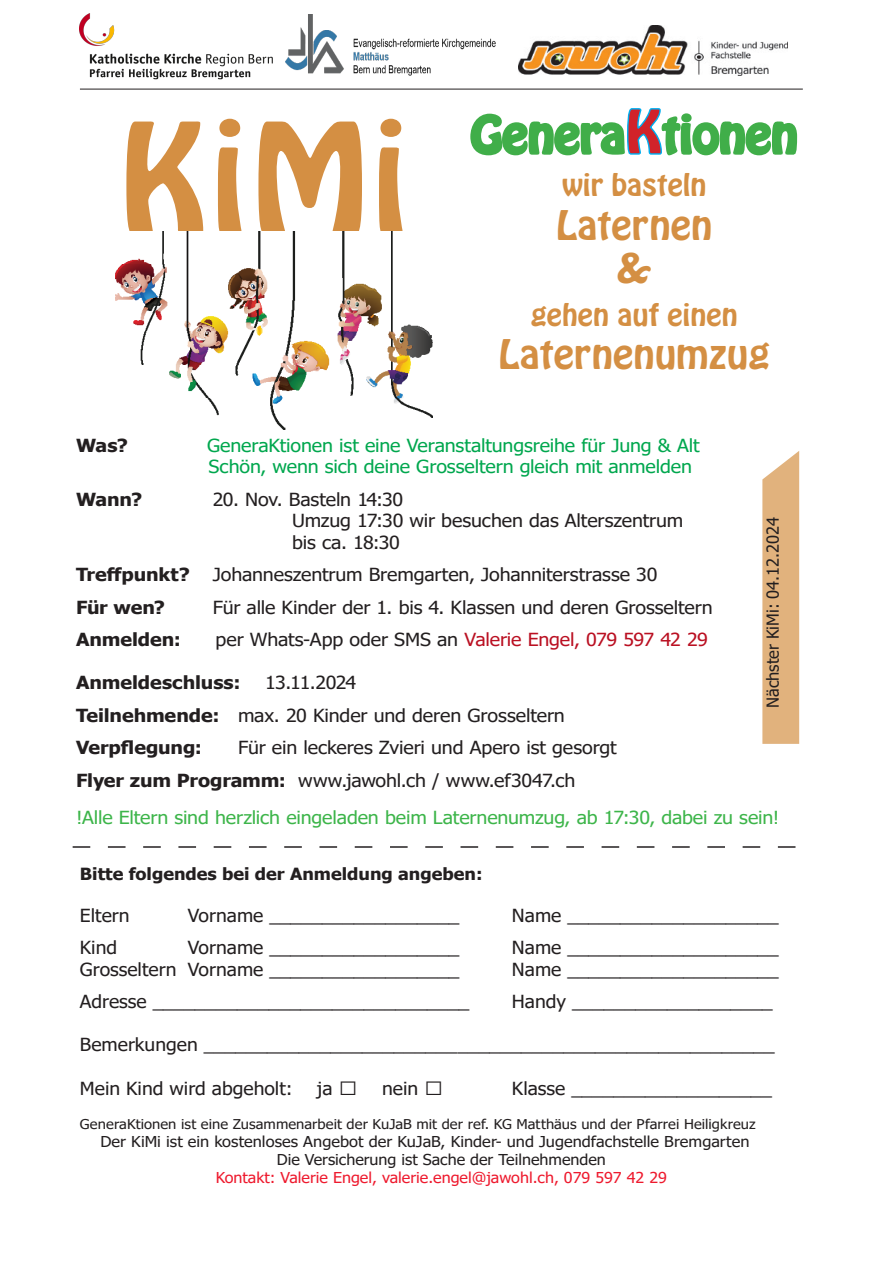
<style>
.page{position:relative;width:893px;height:1263px;background:#fff}
.page>*{position:absolute;margin:0;border:0;box-sizing:border-box;transform-origin:0 0}
.t1{font:135px "Hobo Std";color:#d48f43}
.t2{font:45px "Hobo Std";color:#40ae49;scale:1.07 1}
.t3{font:36px "Hobo Std";color:#d48f43;scale:1.07 1}
.t4{font:27px "Hobo Std";color:#d48f43;scale:1.07 1}
.t5{font:18px "Tahoma";color:#231f20;scale:1.07 1}
.t6{font:18px "Tahoma";color:#231f20;scale:1.09 1}
.t7{font:18px "Tahoma";letter-spacing:-.005em;color:#00a74e;scale:1.09 1}
.t8{font:18px "Tahoma";letter-spacing:-.01em;color:#3db54a;scale:1.09 1}
.t9{font:700 18px "Tahoma";letter-spacing:-.005em;color:#231f20;scale:1.09 1}
.t10{font:18px "Tahoma";letter-spacing:-.01em;color:#ba1022;scale:1.09 1}
.t11{font:700 16.8px "Tahoma";color:#231f20;scale:1.07 1}
.t12{font:16.5px "Tahoma";color:#231f20}
.t13{font:15px "Tahoma";color:#231f20;scale:1.09 1}
.t14{font:15px "Tahoma";color:#ee1a2e;scale:1.07 1}
.t15{font:15px "Tahoma";color:#231f20;scale:1.07 1}
.t16{font:13.5px "Tahoma";letter-spacing:.005em;color:#231f20;scale:1.09 1}
.s1{font-size:52.5px;color:#d1232a}
.s2{color:#231f20}
.s3{font-weight:700}
</style>
<div class="page">
<svg style="left:73px;top:846px;width:722px;height:2px"></svg>
<svg style="left:470px;top:108px;width:328px;height:48px"></svg>
<hr style="left:80px;top:89px;width:723px;height:1px;background:#231f20">
<img style="left:80px;top:13px;width:193px;height:66px">
<img style="left:286px;top:15px;width:209px;height:61px">
<svg style="left:762px;top:451px;width:37px;height:293px;background:#e2b684"></svg>
<img style="left:116px;top:232px;width:316px;height:197px">
<img style="left:518px;top:25px;width:270px;height:51px">
<p class="t1" style="left:120px;top:85px;width:291px">KiMi</p>
<p class="t2" style="left:471px;top:104px;width:307px">Genera<span class="s1">K</span>tionen</p>
<p class="t4" style="left:562px;top:167px;width:136px">wir basteln</p>
<p class="t3" style="left:556px;top:200px;width:147px">Laternen</p>
<p class="t3" style="left:616px;top:243px;width:36px">&amp;</p>
<p class="t4" style="left:531px;top:296px;width:195px">gehen auf einen</p>
<p class="t3" style="left:498px;top:330px;width:255px">Laternenumzug</p>
<p class="t9" style="left:76px;top:433px;width:49px">Was?</p>
<p class="t7" style="left:207px;top:433px;width:453px">GeneraKtionen ist eine Veranstaltungsreihe für Jung &amp; Alt</p>
<p class="t7" style="left:209px;top:455px;width:445px">Schön, wenn sich deine Grosseltern gleich mit anmelden</p>
<p class="t9" style="left:76px;top:487px;width:62px">Wann?</p>
<p class="t6" style="left:213px;top:487px;width:176px">20. Nov. Basteln 14:30</p>
<p class="t6" style="left:292px;top:509px;width:360px">Umzug 17:30 wir besuchen das Alterszentrum</p>
<p class="t6" style="left:292px;top:530px;width:101px">bis ca. 18:30</p>
<p class="t9" style="left:76px;top:562px;width:106px">Treffpunkt?</p>
<p class="t6" style="left:213px;top:563px;width:409px">Johanneszentrum Bremgarten, Johanniterstrasse 30</p>
<p class="t9" style="left:76px;top:595px;width:83px">Für wen?</p>
<p class="t6" style="left:213px;top:595px;width:460px">Für alle Kinder der 1. bis 4. Klassen und deren Grosseltern</p>
<p class="t9" style="left:76px;top:627px;width:98px">Anmelden:</p>
<p class="t10" style="left:216px;top:628px;width:453px"><span class="s2">per Whats-App oder SMS an</span> Valerie Engel, 079 597 42 29</p>
<p class="t9" style="left:76px;top:670px;width:152px">Anmeldeschluss:</p>
<p class="t6" style="left:265px;top:671px;width:85px">13.11.2024</p>
<p class="t6" style="left:76px;top:703px;width:450px"><span class="s3">Teilnehmende:</span> max. 20 Kinder und deren Grosseltern</p>
<p class="t9" style="left:76px;top:735px;width:117px">Verpflegung:</p>
<p class="t6" style="left:238px;top:736px;width:349px">Für ein leckeres Zvieri und Apero ist gesorgt</p>
<p class="t6" style="left:76px;top:768px;width:460px"><span class="s3">Flyer zum Programm:</span> www.jawohl.ch / www.ef3047.ch</p>
<p class="t8" style="left:76px;top:806px;width:647px">!Alle Eltern sind herzlich eingeladen beim Laternenumzug, ab 17:30, dabei zu sein!</p>
<p class="t12" style="left:762px;top:708px;width:193px;rotate:-90deg">Nächster KiMi: 04.12.2024</p>
<p class="t11" style="left:80px;top:862px;width:378px">Bitte folgendes bei der Anmeldung angeben:</p>
<p class="t5" style="left:80px;top:903px;width:48px">Eltern</p>
<p class="t5" style="left:188px;top:903px;width:255px">Vorname __________________</p>
<p class="t5" style="left:512px;top:903px;width:251px">Name ____________________</p>
<p class="t5" style="left:80px;top:936px;width:36px">Kind</p>
<p class="t5" style="left:188px;top:936px;width:255px">Vorname __________________</p>
<p class="t5" style="left:512px;top:936px;width:251px">Name ____________________</p>
<p class="t5" style="left:80px;top:957px;width:356px">Grosseltern Vorname __________________</p>
<p class="t5" style="left:512px;top:957px;width:251px">Name ____________________</p>
<p class="t5" style="left:80px;top:990px;width:366px">Adresse ______________________________</p>
<p class="t5" style="left:512px;top:990px;width:245px">Handy ___________________</p>
<p class="t5" style="left:80px;top:1033px;width:651px">Bemerkungen ______________________________________________________</p>
<p class="t5" style="left:80px;top:1076px;width:200px">Mein Kind wird abgeholt:</p>
<p class="t5" style="left:317px;top:1076px;width:16px">ja</p>
<p class="t5" style="left:382px;top:1076px;width:35px">nein</p>
<p class="t5" style="left:512px;top:1076px;width:245px">Klasse ___________________</p>
<p class="t16" style="left:80px;top:1115px;width:621px">GeneraKtionen ist eine Zusammenarbeit der KuJaB mit der ref. KG Matthäus und der Pfarrei Heiligkreuz</p>
<p class="t13" style="left:100px;top:1131px;width:597px">Der KiMi ist ein kostenloses Angebot der KuJaB, Kinder- und Jugendfachstelle Bremgarten</p>
<p class="t15" style="left:277px;top:1149px;width:309px">Die Versicherung ist Sache der Teilnehmenden</p>
<p class="t14" style="left:216px;top:1167px;width:423px">Kontakt: Valerie Engel, valerie.engel@jawohl.ch, 079 597 42 29</p>
</div>
